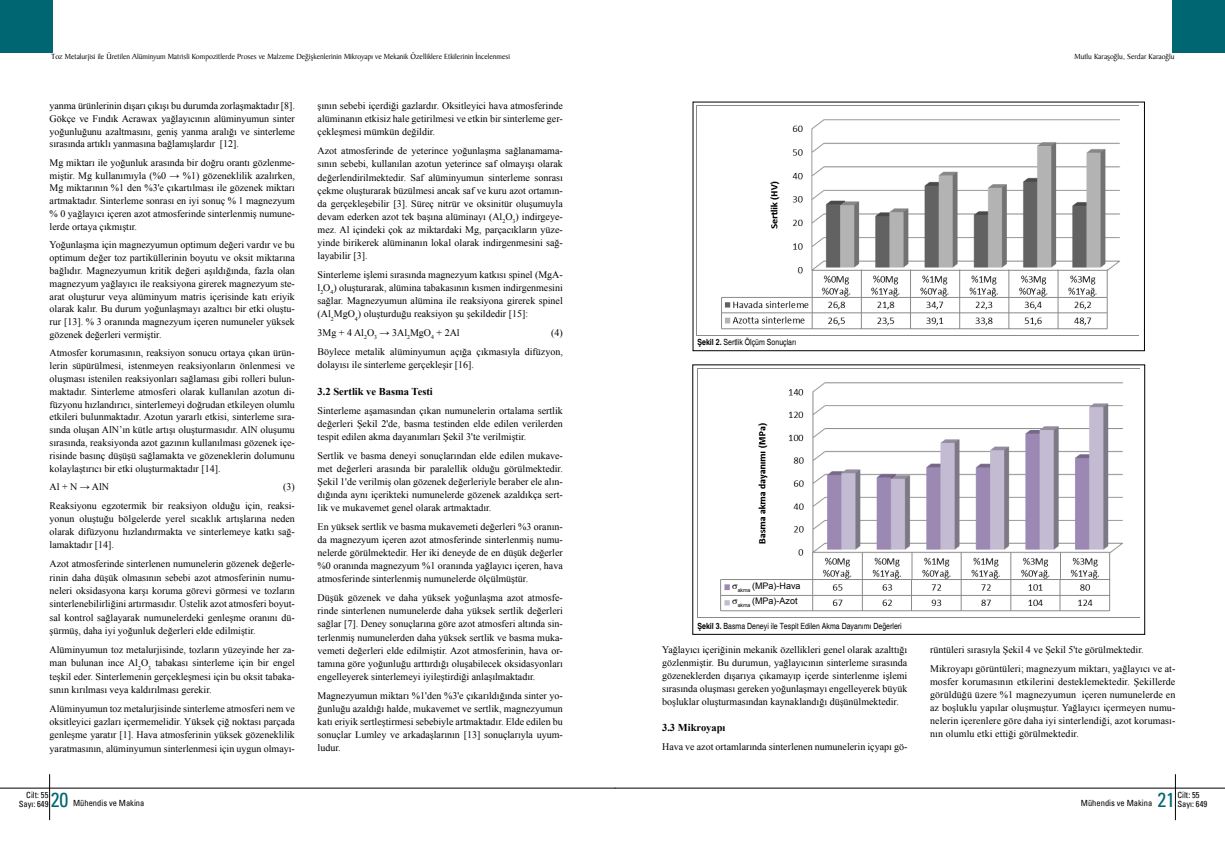
<style>
.page{position:relative;width:1225px;height:859px;background:#fff}
.page>*{position:absolute;margin:0;border:0;box-sizing:border-box;transform-origin:0 0}
.t1{font:condensed 20px "Univers";color:#006772}
.t2{font:700 10.5px "Times New Roman";color:#000}
.t3{font:10px/13.1px "Times New Roman";color:#000;text-align:justify}
.t4{font:9px/14.9px "Arial";color:#000}
.t5{font:condensed 8.5px "Helvetica";color:#000}
.t6{font:condensed 8.5px/9px "Univers";color:#000;text-align:right}
.t7{font:8px "Baker Signet BT";color:#000}
.s1{font-weight:700}
</style>
<div class="page">
<div style="left:1172px;top:0;width:53px;height:52px;background:#006772"></div>
<div style="left:0;top:0;width:52px;height:52px;background:#006772"></div>
<hr style="left:0;top:788px;width:615px;height:1px;background:#000">
<hr style="left:614px;top:788px;width:611px;height:1px;background:#000">
<hr style="left:49px;top:774px;width:1px;height:46px;background:#000">
<hr style="left:1175px;top:774px;width:1px;height:46px;background:#000">
<img style="left:721px;top:119px;width:400px;height:211px">
<div style="left:693px;top:102px;width:451px;height:249px;border:1px solid #000"></div>
<img style="left:698px;top:368px;width:441px;height:250px">
<div style="left:692px;top:365px;width:453px;height:270px;border:1px solid #000"></div>
<div style="left:732px;top:582px;width:79px;height:10px;background:#fff"></div>
<div style="left:732px;top:597px;width:77px;height:12px;background:#fff"></div>
<p class="t7" style="left:51px;top:52px;width:460px">Toz Metalurjisi ile Üretilen Alüminyum Matrisli Kompozitlerde Proses ve Malzeme Değişkenlerinin Mikroyapı ve Mekanik Özelliklere Etkilerinin İncelenmesi</p>
<p class="t7" style="left:1074px;top:52px;width:102px">Mutlu Karaşoğlu, Serdar Karaoğlu</p>
<p class="t3" style="left:50px;top:99px;width:247px;line-height:12.8px">yanma ürünlerinin dışarı çıkışı bu durumda zorlaşmaktadır [8].<br>Gökçe ve Fındık Acrawax yağlayıcının alüminyumun sinter yoğunluğunu azaltmasını, geniş yanma aralığı ve sinterleme sırasında artıklı yanmasına bağlamışlardır [12].</p>
<p class="t3" style="left:50px;top:156px;width:247px;line-height:12.8px">Mg miktarı ile yoğunluk arasında bir doğru orantı gözlenme&shy;miştir. Mg kullanımıyla (%0 → %1) gözeneklilik azalırken, Mg miktarının %1 den %3'e çıkartılması ile gözenek miktarı artmaktadır. Sinterleme sonrası en iyi sonuç % 1 magnezyum % 0 yağlayıcı içeren azot atmosferinde sinterlenmiş numune&shy;lerde ortaya çıkmıştır.</p>
<p class="t3" style="left:50px;top:238px;width:247px;line-height:12.8px">Yoğunlaşma için magnezyumun optimum değeri vardır ve bu optimum değer toz partiküllerinin boyutu ve oksit miktarına bağlıdır. Magnezyumun kritik değeri aşıldığında, fazla olan magnezyum yağlayıcı ile reaksiyona girerek magnezyum ste&shy;arat oluşturur veya alüminyum matris içerisinde katı eriyik olarak kalır. Bu durum yoğunlaşmayı azaltıcı bir etki oluştu&shy;rur [13]. % 3 oranında magnezyum içeren numuneler yüksek gözenek değerleri vermiştir.</p>
<p class="t3" style="left:50px;top:346px;width:247px;line-height:12.8px">Atmosfer korumasının, reaksiyon sonucu ortaya çıkan ürün&shy;lerin süpürülmesi, istenmeyen reaksiyonların önlenmesi ve oluşması istenilen reaksiyonları sağlaması gibi rolleri bulun&shy;maktadır. Sinterleme atmosferi olarak kullanılan azotun di&shy;füzyonu hızlandırıcı, sinterlemeyi doğrudan etkileyen olumlu etkileri bulunmaktadır. Azotun yararlı etkisi, sinterleme sıra&shy;sında oluşan AlN’ın kütle artışı oluşturmasıdır. AlN oluşumu sırasında, reaksiyonda azot gazının kullanılması gözenek içe&shy;risinde basınç düşüşü sağlamakta ve gözeneklerin dolumunu kolaylaştırıcı bir etki oluşturmaktadır [14].</p>
<p class="t3" style="left:50px;top:480px;width:61px">Al + N → AlN</p>
<p class="t3" style="left:50px;top:477px;width:247px;line-height:18.5px;text-align:right">(3)<br>Reaksiyonu egzotermik bir reaksiyon olduğu için, reaksi-</p>
<p class="t3" style="left:50px;top:512px;width:247px">yonun oluştuğu bölgelerde yerel sıcaklık artışlarına neden olarak difüzyonu hızlandırmakta ve sinterlemeye katkı sağ&shy;lamaktadır [14].</p>
<p class="t3" style="left:50px;top:557px;width:247px">Azot atmosferinde sinterlenen numunelerin gözenek değerle&shy;rinin daha düşük olmasının sebebi azot atmosferinin numu&shy;neleri oksidasyona karşı koruma görevi görmesi ve tozların sinterlenebilirliğini artırmasıdır. Üstelik azot atmosferi boyut&shy;sal kontrol sağlayarak numunelerdeki genleşme oranını dü&shy;şürmüş, daha iyi yoğunluk değerleri elde edilmiştir.</p>
<p class="t3" style="left:50px;top:643px;width:247px">Alüminyumun toz metalurjisinde, tozların yüzeyinde her za&shy;man bulunan ince Al<sub>2</sub>O<sub>3</sub> tabakası sinterleme için bir engel teşkil eder. Sinterlemenin gerçekleşmesi için bu oksit tabaka&shy;sının kırılması veya kaldırılması gerekir.</p>
<p class="t3" style="left:50px;top:702px;width:247px">Alüminyumun toz metalurjisinde sinterleme atmosferi nem ve oksitleyici gazları içermemelidir. Yüksek çiğ noktası parçada genleşme yaratır [1]. Hava atmosferinin yüksek gözeneklilik yaratmasının, alüminyumun sinterlenmesi için uygun olmayı-</p>
<p class="t3" style="left:317px;top:99px;width:247px">şının sebebi içerdiği gazlardır. Oksitleyici hava atmosferinde alüminanın etkisiz hale getirilmesi ve etkin bir sinterleme ger&shy;çekleşmesi mümkün değildir.</p>
<p class="t3" style="left:317px;top:144px;width:247px">Azot atmosferinde de yeterince yoğunlaşma sağlanamama&shy;sının sebebi, kullanılan azotun yeterince saf olmayışı olarak değerlendirilmektedir. Saf alüminyumun sinterleme sonrası çekme oluşturarak büzülmesi ancak saf ve kuru azot ortamın&shy;da gerçekleşebilir [3]. Süreç nitrür ve oksinitür oluşumuyla devam ederken azot tek başına alüminayı (Al<sub>2</sub>O<sub>3</sub>) indirgeye&shy;mez. Al içindeki çok az miktardaki Mg, parçacıkların yüze&shy;yinde birikerek alüminanın lokal olarak indirgenmesini sağ&shy;layabilir [3].</p>
<p class="t3" style="left:317px;top:268px;width:247px">Sinterleme işlemi sırasında magnezyum katkısı spinel (MgA&shy;l<sub>2</sub>O<sub>4</sub>) oluşturarak, alümina tabakasının kısmen indirgenmesini sağlar. Magnezyumun alümina ile reaksiyona girerek spinel (Al<sub>2</sub>MgO<sub>4</sub>) oluşturduğu reaksiyon şu şekildedir [15]:</p>
<p class="t3" style="left:317px;top:326px;width:144px">3Mg + 4 Al<sub>2</sub>O<sub>3</sub> → 3Al<sub>2</sub>MgO<sub>4</sub> + 2Al</p>
<p class="t3" style="left:317px;top:323px;width:247px;line-height:18.8px;text-align:right">(4)<br>Böylece metalik alüminyumun açığa çıkmasıyla difüzyon,</p>
<p class="t3" style="left:317px;top:358px;width:158px">dolayısı ile sinterleme gerçekleşir [16].</p>
<p class="t2" style="left:317px;top:384px;width:117px">3.2 Sertlik ve Basma Testi</p>
<p class="t3" style="left:317px;top:404px;width:247px">Sinterleme aşamasından çıkan numunelerin ortalama sertlik değerleri Şekil 2'de, basma testinden elde edilen verilerden tespit edilen akma dayanımları Şekil 3'te verilmiştir.</p>
<p class="t3" style="left:317px;top:449px;width:247px">Sertlik ve basma deneyi sonuçlarından elde edilen mukave&shy;met değerleri arasında bir paralellik olduğu görülmektedir.<br>Şekil 1'de verilmiş olan gözenek değerleriyle beraber ele alın&shy;dığında aynı içerikteki numunelerde gözenek azaldıkça sert&shy;lik ve mukavemet genel olarak artmaktadır.</p>
<p class="t3" style="left:317px;top:520px;width:247px">En yüksek sertlik ve basma mukavemeti değerleri %3 oranın&shy;da magnezyum içeren azot atmosferinde sinterlenmiş numu&shy;nelerde görülmektedir. Her iki deneyde de en düşük değerler %0 oranında magnezyum %1 oranında yağlayıcı içeren, hava atmosferinde sinterlenmiş numunelerde ölçülmüştür.</p>
<p class="t3" style="left:317px;top:591px;width:247px">Düşük gözenek ve daha yüksek yoğunlaşma azot atmosfe&shy;rinde sinterlenen numunelerde daha yüksek sertlik değerleri sağlar [7]. Deney sonuçlarına göre azot atmosferi altında sin&shy;terlenmiş numunelerden daha yüksek sertlik ve basma muka&shy;vemeti değerleri elde edilmiştir. Azot atmosferinin, hava or&shy;tamına göre yoğunluğu arttırdığı oluşabilecek oksidasyonları engelleyerek sinterlemeyi iyileştirdiği anlaşılmaktadır.</p>
<p class="t3" style="left:317px;top:688px;width:247px">Magnezyumun miktarı %1'den %3'e çıkarıldığında sinter yo&shy;ğunluğu azaldığı halde, mukavemet ve sertlik, magnezyumun katı eriyik sertleştirmesi sebebiyle artmaktadır. Elde edilen bu sonuçlar Lumley ve arkadaşlarının [13] sonuçlarıyla uyum&shy;ludur.</p>
<p class="t5" style="left:697px;top:337px;width:100px"><span class="s1">Şekil 2.</span> Sertlik Ölçüm Sonuçları</p>
<p class="t4" style="left:737px;top:578px;width:64px"><sub>akma</sub> (MPa)-Hava <sub>akma</sub> (MPa)-Azot</p>
<p class="t5" style="left:697px;top:621px;width:206px"><span class="s1">Şekil 3.</span> Basma Deneyi ile Tespit Edilen Akma Dayanımı Değerleri</p>
<p class="t3" style="left:662px;top:643px;width:247px;line-height:12.8px">Yağlayıcı içeriğinin mekanik özellikleri genel olarak azalttığı gözlenmiştir. Bu durumun, yağlayıcının sinterleme sırasında gözeneklerden dışarıya çıkamayıp içerde sinterlenme işlemi sırasında oluşması gereken yoğunlaşmayı engelleyerek büyük boşluklar oluşturmasından kaynaklandığı düşünülmektedir.</p>
<p class="t2" style="left:662px;top:720px;width:65px">3.3 Mikroyapı</p>
<p class="t3" style="left:662px;top:740px;width:247px">Hava ve azot ortamlarında sinterlenen numunelerin içyapı gö-</p>
<p class="t3" style="left:930px;top:640px;width:247px;line-height:18.7px">rüntüleri sırasıyla Şekil 4 ve Şekil 5'te görülmektedir.<br>Mikroyapı görüntüleri; magnezyum miktarı, yağlayıcı ve at-</p>
<p class="t3" style="left:930px;top:675px;width:247px">mosfer korumasının etkilerini desteklemektedir. Şekillerde görüldüğü üzere %1 magnezyumun içeren numunelerde en az boşluklu yapılar oluşmuştur. Yağlayıcı içermeyen numu&shy;nelerin içerenlere göre daha iyi sinterlendiği, azot koruması&shy;nın olumlu etki ettiği görülmektedir.</p>
<p class="t6" style="left:19px;top:790px;width:31px">Cilt: 55<br>Sayı: 649</p>
<p class="t6" style="left:1177px;top:790px;width:24px">Cilt: 55</p>
<h1 class="t1" style="left:51px;top:786px;width:19px">20</h1>
<p class="t6" style="left:73px;top:799px;width:73px">Mühendis ve Makina</p>
<p class="t6" style="left:1081px;top:799px;width:73px">Mühendis ve Makina</p>
<h1 class="t1" style="left:1157px;top:786px;width:19px">21</h1>
<p class="t6" style="left:1177px;top:799px;width:31px">Sayı: 649</p>
</div>
